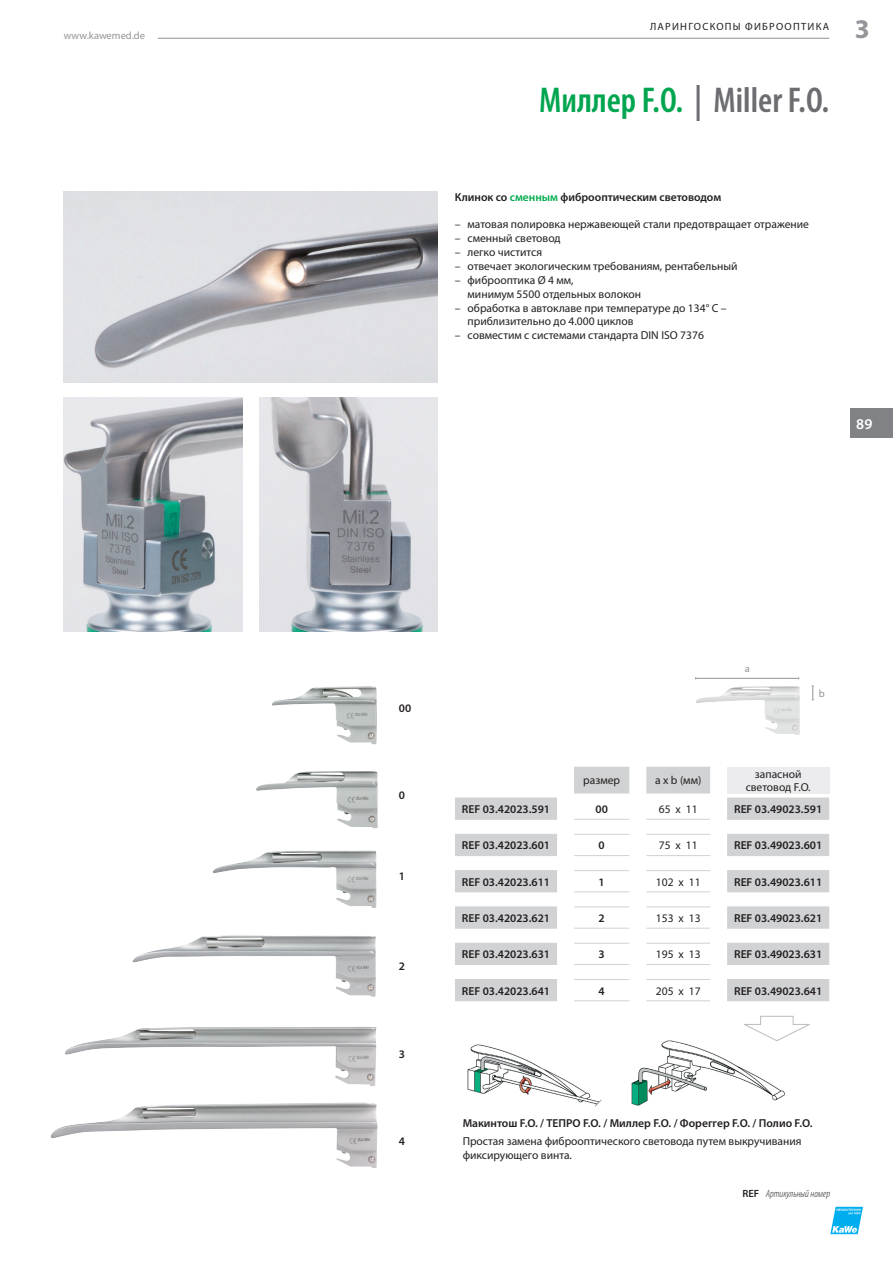
<style>
.page{position:relative;width:893px;height:1263px;background:#fff}
.page>*{position:absolute;margin:0;border:0;box-sizing:border-box;transform-origin:0 0}
.neu__24_pt__Semibold{font:600 condensed 36px "Myriad Pro";color:#6c6d70}
.t1{font:700 27px "Myriad Pro";color:#939598}
.t2{font:600 15px "Myriad Pro";color:#fff}
._1_6_Tab{font:11.55px/13.8px "Myriad Pro";color:#231f20}
.neu__7_7_pt__Regular{font:600 11.55px "Myriad Pro";color:#231f20}
._1_5_Body{font:11.55px "Myriad Pro";color:#231f20}
.neu__7_7_pt__Cond{font:11.55px/13.8px "Myriad Pro";color:#231f20;text-align:center}
.neu__7_7_pt__Regular-2{font:11.55px "Myriad Pro";color:#231f20}
.t3{font:10.5px "Myriad Pro";letter-spacing:.12em;color:#231f20}
.t4{font:italic 300 condensed 10.5px "Myriad Pro";color:#231f20}
.neu__7_7_pt__Regular-3{font:10.5px "Myriad Pro";color:#939598}
.s1{color:#00a54f}
.s2{color:#00ab4d}
.s3{font-weight:600;font-style:normal;font-stretch:normal}
</style>
<div class="page">
<div style="left:850px;top:408px;width:43px;height:30px;background:#808285"></div>
<img style="left:256px;top:771px;width:122px;height:57px">
<img style="left:213px;top:850px;width:163px;height:58px">
<img style="left:132px;top:936px;width:244px;height:61px">
<img style="left:65px;top:1027px;width:311px;height:59px">
<img style="left:51px;top:1102px;width:327px;height:66px">
<img style="left:272px;top:686px;width:105px;height:58px">
<img style="left:64px;top:191px;width:374px;height:192px">
<img style="left:64px;top:398px;width:178px;height:233px">
<img style="left:259px;top:398px;width:179px;height:233px">
<hr style="left:696px;top:678px;width:103px;height:1px;background:#939598">
<svg style="left:812px;top:686px;width:2px;height:14px"></svg>
<img style="left:696px;top:686px;width:104px;height:49px">
<svg style="left:455px;top:767px;width:374px;height:234px"></svg>
<div style="left:727px;top:767px;width:102px;height:26px;background:#ececee"></div>
<hr style="left:455px;top:798px;width:102px;height:1px;background:#d1d2d4">
<hr style="left:727px;top:798px;width:102px;height:1px;background:#d1d2d4">
<hr style="left:455px;top:819px;width:102px;height:1px;background:#d1d2d4">
<hr style="left:574px;top:819px;width:55px;height:1px;background:#d1d2d4">
<hr style="left:646px;top:819px;width:64px;height:1px;background:#d1d2d4">
<hr style="left:727px;top:819px;width:102px;height:1px;background:#d1d2d4">
<hr style="left:455px;top:834px;width:102px;height:1px;background:#d1d2d4">
<hr style="left:574px;top:834px;width:55px;height:1px;background:#d1d2d4">
<hr style="left:646px;top:834px;width:64px;height:1px;background:#d1d2d4">
<hr style="left:727px;top:834px;width:102px;height:1px;background:#d1d2d4">
<hr style="left:455px;top:855px;width:102px;height:1px;background:#d1d2d4">
<hr style="left:574px;top:855px;width:55px;height:1px;background:#d1d2d4">
<hr style="left:646px;top:855px;width:64px;height:1px;background:#d1d2d4">
<hr style="left:727px;top:855px;width:102px;height:1px;background:#d1d2d4">
<hr style="left:455px;top:870px;width:102px;height:1px;background:#d1d2d4">
<hr style="left:574px;top:870px;width:55px;height:1px;background:#d1d2d4">
<hr style="left:646px;top:870px;width:64px;height:1px;background:#d1d2d4">
<hr style="left:727px;top:870px;width:102px;height:1px;background:#d1d2d4">
<hr style="left:455px;top:891px;width:102px;height:1px;background:#d1d2d4">
<hr style="left:574px;top:891px;width:55px;height:1px;background:#d1d2d4">
<hr style="left:646px;top:891px;width:64px;height:1px;background:#d1d2d4">
<hr style="left:727px;top:891px;width:102px;height:1px;background:#d1d2d4">
<hr style="left:455px;top:906px;width:102px;height:1px;background:#d1d2d4">
<hr style="left:574px;top:906px;width:55px;height:1px;background:#d1d2d4">
<hr style="left:646px;top:906px;width:64px;height:1px;background:#d1d2d4">
<hr style="left:727px;top:906px;width:102px;height:1px;background:#d1d2d4">
<hr style="left:455px;top:928px;width:102px;height:1px;background:#d1d2d4">
<hr style="left:574px;top:928px;width:55px;height:1px;background:#d1d2d4">
<hr style="left:646px;top:928px;width:64px;height:1px;background:#d1d2d4">
<hr style="left:727px;top:928px;width:102px;height:1px;background:#d1d2d4">
<hr style="left:455px;top:943px;width:102px;height:1px;background:#d1d2d4">
<hr style="left:574px;top:943px;width:55px;height:1px;background:#d1d2d4">
<hr style="left:646px;top:943px;width:64px;height:1px;background:#d1d2d4">
<hr style="left:727px;top:943px;width:102px;height:1px;background:#d1d2d4">
<hr style="left:455px;top:964px;width:102px;height:1px;background:#d1d2d4">
<hr style="left:574px;top:964px;width:55px;height:1px;background:#d1d2d4">
<hr style="left:646px;top:964px;width:64px;height:1px;background:#d1d2d4">
<hr style="left:727px;top:964px;width:102px;height:1px;background:#d1d2d4">
<hr style="left:455px;top:979px;width:102px;height:1px;background:#d1d2d4">
<hr style="left:455px;top:1000px;width:102px;height:1px;background:#d1d2d4">
<hr style="left:574px;top:979px;width:55px;height:1px;background:#d1d2d4">
<hr style="left:574px;top:1000px;width:55px;height:1px;background:#d1d2d4">
<hr style="left:646px;top:979px;width:64px;height:1px;background:#d1d2d4">
<hr style="left:646px;top:1000px;width:64px;height:1px;background:#d1d2d4">
<hr style="left:727px;top:979px;width:102px;height:1px;background:#d1d2d4">
<hr style="left:727px;top:1000px;width:102px;height:1px;background:#d1d2d4">
<img style="left:467px;top:1044px;width:135px;height:63px">
<img style="left:631px;top:1040px;width:154px;height:66px">
<svg style="left:741px;top:1015px;width:69px;height:26px"></svg>
<hr style="left:158px;top:38px;width:671px;height:1px;background:#939598">
<svg style="left:830px;top:1207px;width:33px;height:27px"></svg>
<p class="neu__7_7_pt__Regular-3" style="left:64px;top:30px;width:83px">www.kawemed.de</p>
<h2 class="t1" style="left:855px;top:14px;width:16px">3</h2>
<p class="t3" style="left:650px;top:21px;width:181px">ЛАРИНГОСКОПЫ ФИБРООПТИКА</p>
<p class="neu__24_pt__Semibold" style="left:539px;top:80px;width:292px"><span class="s1">Миллер F.O.</span> | Miller F.O.</p>
<p class="neu__7_7_pt__Regular" style="left:455px;top:189px;width:268px">Клинок со <span class="s2">сменным</span> фиброоптическим световодом</p>
<p class="_1_5_Body" style="left:455px;top:218px;width:356px">– матовая полировка нержавеющей стали предотвращает отражение</p>
<p class="_1_6_Tab" style="left:455px;top:232px;width:107px">– сменный световод</p>
<p class="_1_6_Tab" style="left:455px;top:246px;width:89px">– легко чистится</p>
<p class="_1_6_Tab" style="left:455px;top:259px;width:284px">– отвечает экологическим требованиям, рентабельный</p>
<p class="_1_6_Tab" style="left:468px;top:273px;width:175px;text-indent:-13px">– фиброоптика Ø 4 мм,<br>минимум 5500 отдельных волокон</p>
<p class="_1_6_Tab" style="left:468px;top:301px;width:261px;text-indent:-13px">– обработка в автоклаве при температуре до 134° C – приблизительно до 4.000 циклов</p>
<p class="_1_6_Tab" style="left:455px;top:329px;width:251px">– совместим с системами стандарта DIN ISO 7376</p>
<p class="t2" style="left:856px;top:414px;width:18px">89</p>
<p class="neu__7_7_pt__Regular" style="left:399px;top:701px;width:14px">00</p>
<p class="neu__7_7_pt__Regular" style="left:399px;top:788px;width:8px">0</p>
<p class="neu__7_7_pt__Regular" style="left:399px;top:869px;width:8px">1</p>
<p class="neu__7_7_pt__Regular" style="left:399px;top:959px;width:8px">2</p>
<p class="neu__7_7_pt__Regular" style="left:399px;top:1046px;width:8px">3</p>
<p class="neu__7_7_pt__Regular" style="left:399px;top:1134px;width:8px">4</p>
<p class="neu__7_7_pt__Regular-3" style="left:745px;top:663px;width:7px">a</p>
<p class="neu__7_7_pt__Regular-3" style="left:819px;top:687px;width:7px">b</p>
<p class="neu__7_7_pt__Cond" style="left:583px;top:774px;width:38px">размер</p>
<p class="neu__7_7_pt__Regular-2" style="left:655px;top:774px;width:48px">a x b (мм)</p>
<p class="neu__7_7_pt__Cond" style="left:746px;top:767px;width:67px">запасной световод F.O.</p>
<p class="neu__7_7_pt__Regular" style="left:462px;top:802px;width:90px">REF 03.42023.591</p>
<p class="neu__7_7_pt__Regular" style="left:595px;top:802px;width:14px">00</p>
<p class="_1_6_Tab" style="left:659px;top:802px;width:40px">65 x 11</p>
<p class="neu__7_7_pt__Regular" style="left:734px;top:802px;width:90px">REF 03.49023.591</p>
<p class="neu__7_7_pt__Regular" style="left:462px;top:838px;width:90px">REF 03.42023.601</p>
<p class="neu__7_7_pt__Regular" style="left:599px;top:838px;width:8px">0</p>
<p class="_1_6_Tab" style="left:659px;top:839px;width:40px">75 x 11</p>
<p class="neu__7_7_pt__Regular" style="left:734px;top:838px;width:90px">REF 03.49023.601</p>
<p class="neu__7_7_pt__Regular" style="left:462px;top:874px;width:90px">REF 03.42023.611</p>
<p class="neu__7_7_pt__Regular" style="left:599px;top:874px;width:8px">1</p>
<p class="_1_6_Tab" style="left:656px;top:875px;width:46px">102 x 11</p>
<p class="neu__7_7_pt__Regular" style="left:734px;top:874px;width:90px">REF 03.49023.611</p>
<p class="neu__7_7_pt__Regular" style="left:462px;top:911px;width:90px">REF 03.42023.621</p>
<p class="neu__7_7_pt__Regular" style="left:599px;top:911px;width:8px">2</p>
<p class="_1_6_Tab" style="left:656px;top:911px;width:46px">153 x 13</p>
<p class="neu__7_7_pt__Regular" style="left:734px;top:911px;width:90px">REF 03.49023.621</p>
<p class="neu__7_7_pt__Regular" style="left:462px;top:947px;width:90px">REF 03.42023.631</p>
<p class="neu__7_7_pt__Regular" style="left:599px;top:947px;width:8px">3</p>
<p class="_1_6_Tab" style="left:656px;top:948px;width:46px">195 x 13</p>
<p class="neu__7_7_pt__Regular" style="left:734px;top:947px;width:90px">REF 03.49023.631</p>
<p class="neu__7_7_pt__Regular" style="left:462px;top:983px;width:90px">REF 03.42023.641</p>
<p class="neu__7_7_pt__Regular" style="left:599px;top:983px;width:8px">4</p>
<p class="_1_6_Tab" style="left:656px;top:984px;width:46px">205 x 17</p>
<p class="neu__7_7_pt__Regular" style="left:734px;top:983px;width:90px">REF 03.49023.641</p>
<p class="neu__7_7_pt__Regular" style="left:463px;top:1116px;width:351px">Макинтош F.O. / ТЕПРО F.O. / Миллер F.O. / Фореггер F.O. / Полио F.O.</p>
<p class="_1_6_Tab" style="left:463px;top:1134px;width:340px">Простая замена фиброоптического световода путем выкручивания</p>
<p class="_1_6_Tab" style="left:463px;top:1148px;width:111px">фиксирующего винта.</p>
<p class="t4" style="left:742px;top:1188px;width:89px"><span class="s3">REF</span> Артикульный номер</p>
</div>
